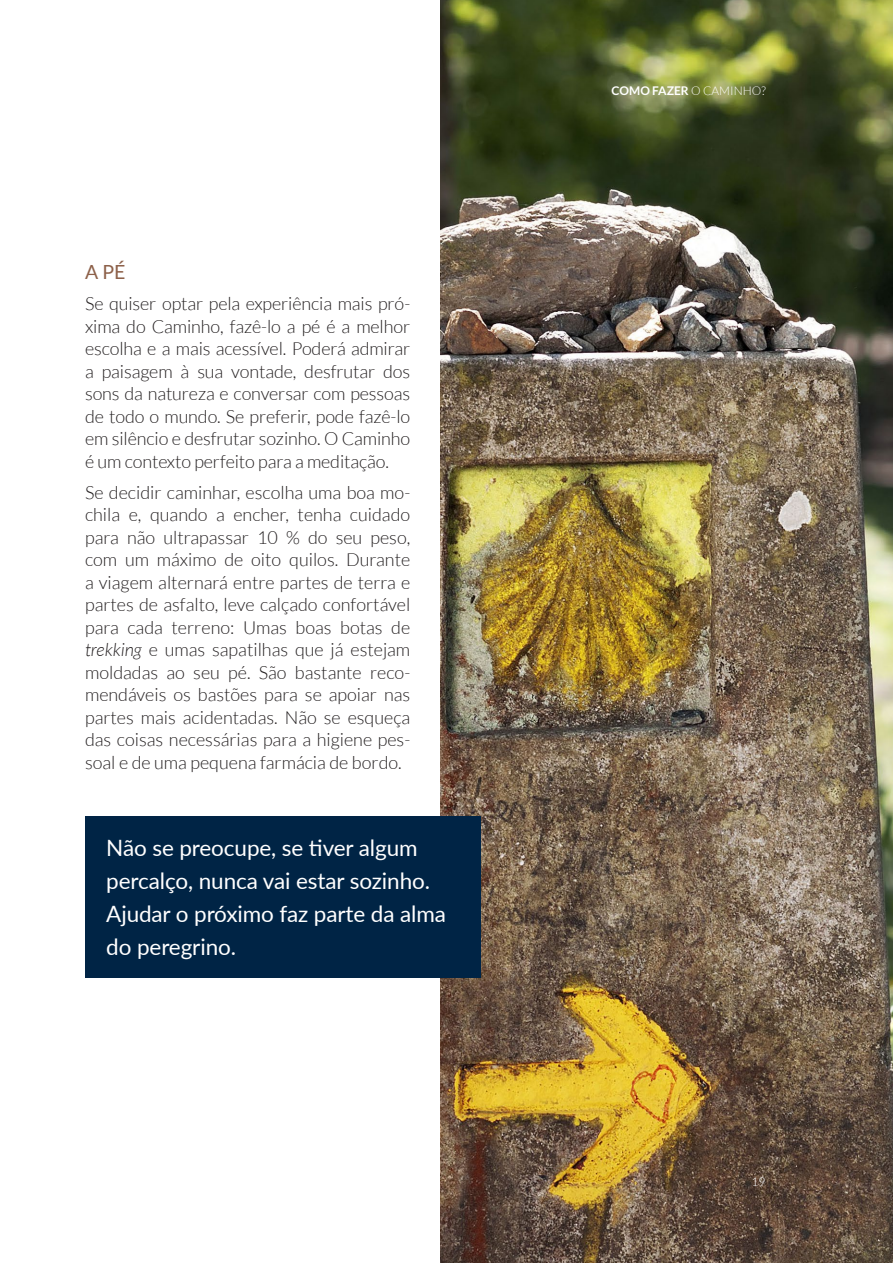
<style>
.page{position:relative;width:893px;height:1263px;background:#fff}
.page>*{position:absolute;margin:0;border:0;box-sizing:border-box;transform-origin:0 0}
.Destacado{font:22.5px/33px "Lato";letter-spacing:-.005em;color:#fff}
.t1{font:19.5px "Lato";color:#8d614a}
.Body{font:300 18px/22.5px "Lato";letter-spacing:-.005em;color:#231f20;text-align:justify}
.t2{font:700 12px "Lato";color:#fff}
.t3{font:300 12px "Lato";color:#fff}
.s1{font-style:italic}
.s2{font-weight:300}
</style>
<div class="page">
<img style="left:440px;top:0;width:453px;height:1263px">
<div style="left:85px;top:816px;width:395px;height:161px;background:#002445"></div>
<h3 class="t1" style="left:85px;top:258px;width:42px">A PÉ</h3>
<p class="Body" style="left:85px;top:293px;width:327px">Se quiser optar pela experiência mais pró&shy;xima do Caminho, fazê-lo a pé é a melhor escolha e a mais acessível. Poderá admirar a paisagem à sua vontade, desfrutar dos sons da natureza e conversar com pessoas de todo o mundo. Se preferir, pode fazê-lo em silêncio e desfrutar sozinho. O Caminho é um contexto perfeito para a meditação.</p>
<p class="Body" style="left:85px;top:481px;width:327px">Se decidir caminhar, escolha uma boa mo&shy;chila e, quando a encher, tenha cuidado para não ultrapassar 10 % do seu peso, com um máximo de oito quilos. Durante a viagem alternará entre partes de terra e partes de asfalto, leve calçado confortável para cada terreno: Umas boas botas de <span class="s1">trekking</span> e umas sapatilhas que já estejam moldadas ao seu pé. São bastante reco&shy;mendáveis os bastões para se apoiar nas partes mais acidentadas. Não se esqueça das coisas necessárias para a higiene pes&shy;soal e de uma pequena farmácia de bordo.</p>
<p class="Destacado" style="left:106px;top:830px;width:341px">Não se preocupe, se tiver algum percalço, nunca vai estar sozinho.<br>Ajudar o próximo faz parte da alma do peregrino.</p>
<p class="t2" style="left:612px;top:83px;width:156px">COMO FAZER <span class="s2">O CAMINHO?</span></p>
<p class="t3" style="left:751px;top:1175px;width:15px">19</p>
</div>
